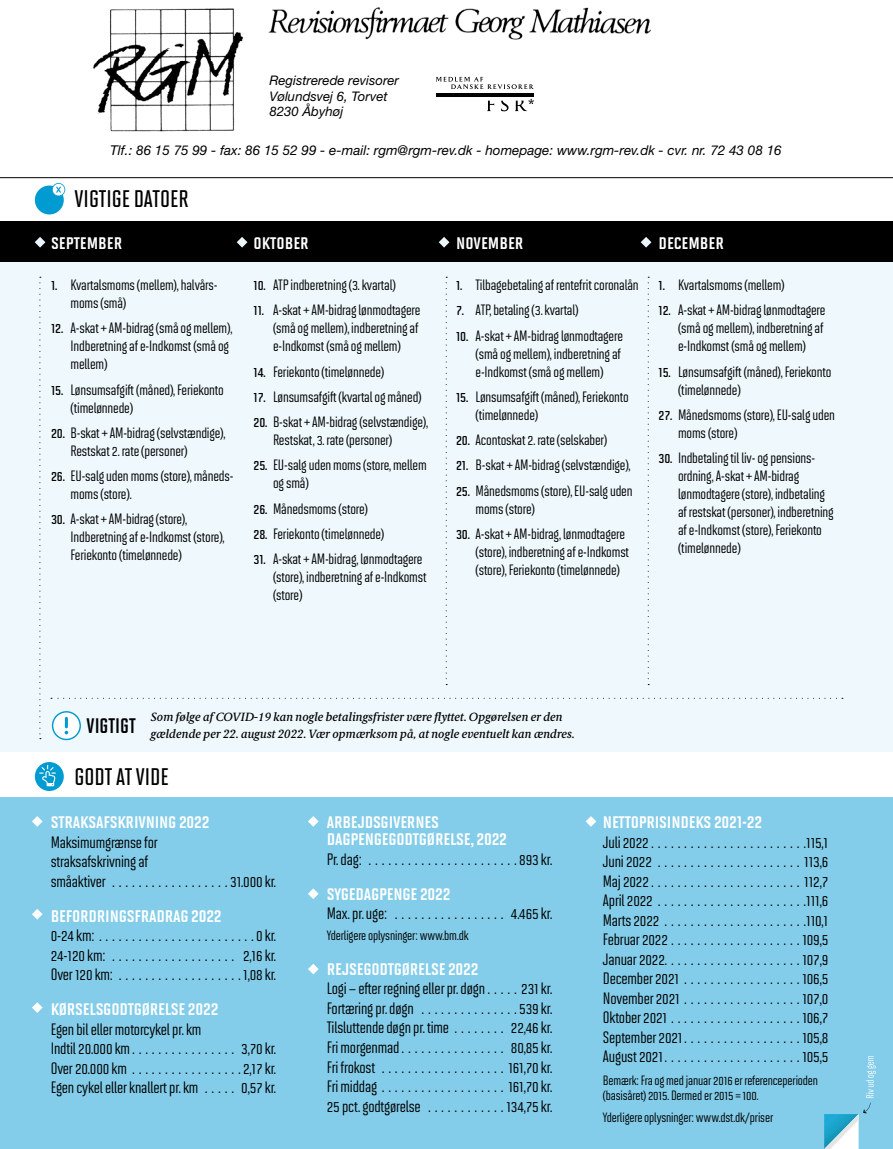
<style>
.page{position:relative;width:893px;height:1149px;background:#fff}
.page>*{position:absolute;margin:0;border:0;box-sizing:border-box;transform-origin:0 0}
.t1{font:24px "Solano Gothic MVB Sb Cap";color:#000}
.t2{font:21px "Solano Gothic MVB Bd SC";color:#000}
.t3{font:19.5px/17.2px "Solano Gothic MVB Bd SC";letter-spacing:-.01em;color:#fff}
.t4{font:500 16.5px/19.5px "Solano Gothic MVB";letter-spacing:-.01em;color:#000;text-align:justify}
.t5{font:500 15px/18px "Solano Gothic MVB";letter-spacing:-.01em;color:#000}
.t6{font:500 13.5px/15px "Solano Gothic MVB";letter-spacing:-.01em;color:#000}
.t7{font:italic 13.5px "Helvetica Neue";color:#000}
.t8{font:italic 13.2px/15.9px "Helvetica Neue";color:#000}
.t9{font:italic 500 12px/16.5px "Berling Serif Text";color:#000}
.t10{font:11.55px "Times New Roman";color:#000}
.s1{font-weight:600}
</style>
<div class="page">
<div style="left:0;top:249px;width:893px;height:502px;background:#eef8fd"></div>
<div style="left:0;top:796px;width:893px;height:352px;background:#83cdea"></div>
<div style="left:35px;top:185px;width:29px;height:29px;background:#009bd0;border-radius:50%"></div>
<svg style="left:52px;top:183px;width:13px;height:13px"></svg>
<svg style="left:35px;top:761px;width:29px;height:29px"></svg>
<svg style="left:39px;top:764px;width:17px;height:22px"></svg>
<div style="left:0;top:221px;width:893px;height:40px;background:#000"></div>
<svg style="left:824px;top:1056px;width:52px;height:92px"></svg>
<svg style="left:32px;top:816px;width:11px;height:10px"></svg>
<svg style="left:308px;top:816px;width:11px;height:10px"></svg>
<svg style="left:586px;top:816px;width:10px;height:10px"></svg>
<svg style="left:32px;top:909px;width:11px;height:10px"></svg>
<svg style="left:308px;top:888px;width:11px;height:10px"></svg>
<svg style="left:32px;top:1002px;width:11px;height:10px"></svg>
<svg style="left:308px;top:964px;width:11px;height:10px"></svg>
<svg style="left:51px;top:697px;width:780px;height:1px"></svg>
<svg style="left:52px;top:711px;width:29px;height:29px"></svg>
<svg style="left:35px;top:237px;width:10px;height:10px"></svg>
<svg style="left:40px;top:277px;width:1px;height:462px"></svg>
<svg style="left:237px;top:237px;width:10px;height:10px"></svg>
<svg style="left:446px;top:277px;width:1px;height:408px"></svg>
<svg style="left:439px;top:237px;width:10px;height:10px"></svg>
<svg style="left:648px;top:277px;width:1px;height:408px"></svg>
<svg style="left:641px;top:237px;width:10px;height:10px"></svg>
<hr style="left:0;top:177px;width:893px;height:1px;background:#000">
<img style="left:93px;top:8px;width:151px;height:124px">
<img style="left:268px;top:7px;width:383px;height:33px">
<svg style="left:436px;top:77px;width:98px;height:12px"></svg>
<hr style="left:436px;top:93px;width:98px;height:4px;background:#000">
<svg style="left:487px;top:99px;width:47px;height:12px"></svg>
<p class="t8" style="left:269px;top:72px;width:131px">Registrerede revisorer<br>Vølundsvej 6, Torvet<br>8230 Åbyhøj</p>
<p class="t7" style="left:110px;top:142px;width:673px">Tlf.: 86 15 75 99 - fax: 86 15 52 99 - e-mail: rgm@rgm-rev.dk - homepage: www.rgm-rev.dk - cvr. nr. 72 43 08 16</p>
<p class="t8" style="left:107px;top:144px;width:131px">Registrerede revisorer</p>
<h1 class="t1" style="left:75px;top:186px;width:116px">VIGTIGE DATOER</h1>
<h3 class="t3" style="left:51px;top:233px;width:73px">september</h3>
<p class="t5" style="left:71px;top:276px;width:149px;text-indent:-20px"><span class="s1">1.</span> Kvartalsmoms (mellem), halvårs&shy;moms (små)</p>
<p class="t5" style="left:71px;top:319px;width:163px;text-indent:-20px"><span class="s1">12.</span> A-skat + AM-bidrag (små og mellem),<br>Indberetning af e-Indkomst (små og mellem)</p>
<p class="t5" style="left:71px;top:380px;width:155px;text-indent:-20px"><span class="s1">15.</span> Lønsumsafgift (måned), Feriekonto (timelønnede)</p>
<p class="t5" style="left:71px;top:423px;width:156px;text-indent:-20px"><span class="s1">20.</span> B-skat + AM-bidrag (selvstændige),<br>Restskat 2. rate (personer)</p>
<p class="t5" style="left:71px;top:467px;width:164px;text-indent:-20px"><span class="s1">26.</span> EU-salg uden moms (store), måneds&shy;moms (store).</p>
<p class="t5" style="left:71px;top:510px;width:156px;text-indent:-20px"><span class="s1">30.</span> A-skat + AM-bidrag (store),<br>Indberetning af e-Indkomst (store),<br>Feriekonto (timelønnede)</p>
<h3 class="t3" style="left:254px;top:233px;width:57px">oktober</h3>
<p class="t5" style="left:254px;top:276px;width:144px"><span class="s1">10.</span> ATP indberetning (3. kvartal)</p>
<p class="t5" style="left:273px;top:301px;width:149px;text-indent:-20px"><span class="s1">11.</span> A-skat + AM-bidrag lønmodtagere (små og mellem), indberetning af e-Indkomst (små og mellem)</p>
<p class="t5" style="left:254px;top:362px;width:132px"><span class="s1">14.</span> Feriekonto (timelønnede)</p>
<p class="t5" style="left:254px;top:387px;width:170px"><span class="s1">17.</span> Lønsumsafgift (kvartal og måned)</p>
<p class="t5" style="left:273px;top:413px;width:156px;text-indent:-20px"><span class="s1">20.</span> B-skat + AM-bidrag (selvstændige),<br>Restskat, 3. rate (personer)</p>
<p class="t5" style="left:273px;top:456px;width:155px;text-indent:-20px"><span class="s1">25.</span> EU-salg uden moms (store, mellem og små)</p>
<p class="t5" style="left:254px;top:499px;width:116px"><span class="s1">26.</span> Månedsmoms (store)</p>
<p class="t5" style="left:254px;top:524px;width:132px"><span class="s1">28.</span> Feriekonto (timelønnede)</p>
<p class="t5" style="left:273px;top:550px;width:155px;text-indent:-20px"><span class="s1">31.</span> A-skat + AM-bidrag, lønmodtagere (store), indberetning af e-Indkomst (store)</p>
<h3 class="t3" style="left:456px;top:233px;width:69px">november</h3>
<p class="t5" style="left:456px;top:276px;width:184px"><span class="s1">1.</span> Tilbagebetaling af rentefrit coronalån</p>
<p class="t5" style="left:456px;top:301px;width:124px"><span class="s1">7.</span> ATP, betaling (3. kvartal)</p>
<p class="t5" style="left:476px;top:326px;width:149px;text-indent:-20px"><span class="s1">10.</span> A-skat + AM-bidrag lønmodtagere (små og mellem), indberetning af e-Indkomst (små og mellem)</p>
<p class="t5" style="left:476px;top:387px;width:155px;text-indent:-20px"><span class="s1">15.</span> Lønsumsafgift (måned), Feriekonto (timelønnede)</p>
<p class="t5" style="left:456px;top:431px;width:153px"><span class="s1">20.</span> Acontoskat 2. rate (selskaber)</p>
<p class="t5" style="left:456px;top:456px;width:176px"><span class="s1">21.</span> B-skat + AM-bidrag (selvstændige),</p>
<p class="t5" style="left:476px;top:481px;width:158px;text-indent:-20px"><span class="s1">25.</span> Månedsmoms (store), EU-salg uden moms (store)</p>
<p class="t5" style="left:476px;top:524px;width:155px;text-indent:-20px"><span class="s1">30.</span> A-skat + AM-bidrag, lønmodtagere (store), indberetning af e-Indkomst (store), Feriekonto (timelønnede)</p>
<p class="t10" style="left:358px;top:352px;width:4px;rotate:-90deg">.</p>
<p class="t10" style="left:470px;top:352px;width:4px;rotate:-90deg">.</p>
<h3 class="t3" style="left:659px;top:233px;width:67px">december</h3>
<p class="t5" style="left:659px;top:276px;width:127px"><span class="s1">1.</span> Kvartalsmoms (mellem)</p>
<p class="t5" style="left:678px;top:301px;width:149px;text-indent:-20px"><span class="s1">12.</span> A-skat + AM-bidrag lønmodtagere (små og mellem), indberetning af e-Indkomst (små og mellem)</p>
<p class="t5" style="left:678px;top:362px;width:155px;text-indent:-20px"><span class="s1">15.</span> Lønsumsafgift (måned), Feriekonto (timelønnede)</p>
<p class="t5" style="left:678px;top:405px;width:158px;text-indent:-20px"><span class="s1">27.</span> Månedsmoms (store), EU-salg uden moms (store)</p>
<p class="t5" style="left:678px;top:449px;width:157px;text-indent:-20px"><span class="s1">30.</span> Indbetaling til liv- og pensions&shy;ordning, A-skat + AM-bidrag lønmodtagere (store), indbetaling af restskat (personer), indberetning af e-Indkomst (store), Feriekonto (timelønnede)</p>
<h2 class="t2" style="left:87px;top:713px;width:51px">VIGTIGT</h2>
<p class="t9" style="left:151px;top:708px;width:425px">Som følge af COVID-19 kan nogle betalingsfrister være flyttet. Opgørelsen er den gældende per 22. august 2022. Vær opmærksom på, at nogle eventuelt kan ændres.</p>
<h1 class="t1" style="left:75px;top:763px;width:96px">GODT AT VIDE</h1>
<h3 class="t3" style="left:51px;top:812px;width:160px">straksafskrivning 2022</h3>
<p class="t4" style="left:51px;top:831px;width:227px;text-align:left">Maksimumgrænse for<br>straksafskrivning af<br>småaktiver . . . . . . . . . . . . . . . . . . 31.000 kr.</p>
<h3 class="t3" style="left:51px;top:905px;width:172px">befordringsfradrag 2022</h3>
<p class="t4" style="left:51px;top:925px;width:227px">0-24 km: . . . . . . . . . . . . . . . . . . . . . . . . 0 kr.<br>24-120 km: . . . . . . . . . . . . . . . . . . . 2,16 kr.<br>Over 120 km: . . . . . . . . . . . . . . . . . . . 1,08 kr.</p>
<h3 class="t3" style="left:51px;top:999px;width:169px">kørselsgodtgørelse 2022</h3>
<p class="t4" style="left:51px;top:1018px;width:227px;text-align:left">Egen bil eller motorcykel pr. km<br>Indtil 20.000 km . . . . . . . . . . . . . . . . 3,70 kr.<br>Over 20.000 km . . . . . . . . . . . . . . . . . 2,17 kr.<br>Egen cykel eller knallert pr. km . . . . . 0,57 kr.</p>
<h3 class="t3" style="left:327px;top:812px;width:182px">arbejdsgivernes dagpengegodtgørelse, 2022</h3>
<p class="t4" style="left:327px;top:849px;width:227px">Pr. dag: . . . . . . . . . . . . . . . . . . . . . . . 893 kr.</p>
<h3 class="t3" style="left:327px;top:884px;width:125px">sygedagpenge 2022</h3>
<p class="t4" style="left:327px;top:903px;width:227px">Max. pr. uge: . . . . . . . . . . . . . . . . . 4.465 kr.</p>
<p class="t6" style="left:327px;top:927px;width:143px">Yderligere oplysninger: www.bm.dk</p>
<h3 class="t3" style="left:327px;top:959px;width:153px">rejsegodtgørelse 2022</h3>
<p class="t4" style="left:327px;top:978px;width:227px">Logi – efter regning eller pr. døgn . . . . . 231 kr.<br>Fortæring pr. døgn . . . . . . . . . . . . . . . 539 kr.<br>Tilsluttende døgn pr. time . . . . . . . . 22,46 kr.<br>Fri morgenmad . . . . . . . . . . . . . . . . 80,85 kr.<br>Fri frokost . . . . . . . . . . . . . . . . . . . 161,70 kr.<br>Fri middag . . . . . . . . . . . . . . . . . . . 161,70 kr.<br>25 pct. godtgørelse . . . . . . . . . . . . 134,75 kr.</p>
<h3 class="t3" style="left:603px;top:812px;width:161px">nettoprisindeks 2021-22</h3>
<p class="t4" style="left:603px;top:831px;width:227px">Juli 2022 . . . . . . . . . . . . . . . . . . . . . . . .115,1<br>Juni 2022 . . . . . . . . . . . . . . . . . . . . . . 113,6<br>Maj 2022 . . . . . . . . . . . . . . . . . . . . . . . 112,7<br>April 2022 . . . . . . . . . . . . . . . . . . . . . . .111,6<br>Marts 2022 . . . . . . . . . . . . . . . . . . . . . .110,1<br>Februar 2022 . . . . . . . . . . . . . . . . . . . . 109,5<br>Januar 2022.....................107,9<br>December 2021 . . . . . . . . . . . . . . . . . . 106,5<br>November 2021 . . . . . . . . . . . . . . . . . . 107,0<br>Oktober 2021 . . . . . . . . . . . . . . . . . . . . 106,7<br>September 2021 . . . . . . . . . . . . . . . . . . 105,8<br>August 2021.....................105,5</p>
<p class="t6" style="left:603px;top:1072px;width:217px">Bemærk: Fra og med januar 2016 er referenceperioden (basisåret) 2015. Dermed er 2015 = 100.</p>
<p class="t6" style="left:603px;top:1109px;width:172px">Yderligere oplysninger: www.dst.dk/priser</p>
</div>
